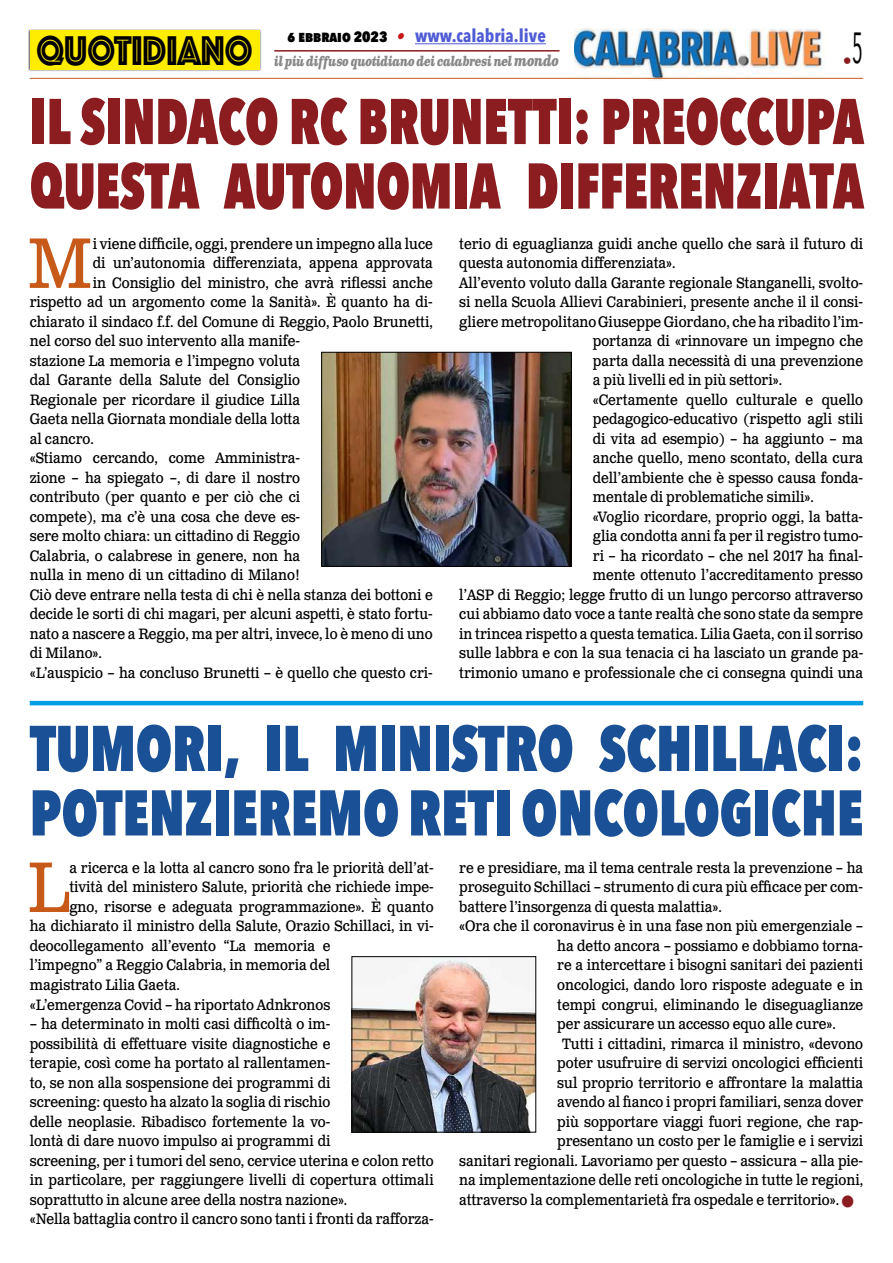
<style>
.page{position:relative;width:893px;height:1263px;background:#fff}
.page>*{position:absolute;margin:0;border:0;box-sizing:border-box;transform-origin:0 0}
.t1{font:71.25px "Clarendon Text Pro";color:#c85a19;scale:.9 1}
.t2{font:800 63.9px/64.5px "Avenir Next Condensed";color:#8b1c1f;scale:.82 1}
.t3{font:800 63.9px/64.5px "Avenir Next Condensed";color:#195096;scale:.89 1}
.t4{font:43.2px "Phosphate Inline";color:#000;scale:.87 1}
.t5{font:700 18px "Avenir Next Condensed";color:#4f5cd6}
.t6{font:18px "Avenir Next Condensed";color:#8b1c1f}
.t7{font:15px/19.5px "Clarendon Text Pro";color:#000;scale:.9 1}
.t8{font:italic 700 13.5px "Clarendon Text Pro";letter-spacing:-.05em;color:#878787;scale:.79 1}
.s1{font-weight:800;font-size:15px;color:#000}
.s2{font-family:"Clarendon Text Pro";font-style:italic;font-size:16.5px;color:#ca181a}
.s3{font-size:15px}
.s4{color:#8b1c1f}
</style>
<div class="page">
<img style="left:574px;top:28px;width:252px;height:53px">
<hr style="left:30px;top:78px;width:833px;height:1px;background:#c85a19">
<div style="left:28px;top:29px;width:233px;height:43px;background:#000;opacity:.75"></div>
<div style="left:30px;top:31px;width:229px;height:39px;background:#ffed00"></div>
<hr style="left:415px;top:43px;width:131px;height:1px;background:#4f5cd6">
<hr style="left:274px;top:50px;width:285px;height:2px;background:#8b1c1f">
<img style="left:323px;top:354px;width:247px;height:211px">
<div style="left:321px;top:352px;width:251px;height:215px;border:1px solid #000"></div>
<hr style="left:30px;top:701px;width:833px;height:4px;background:#009fe3">
<img style="left:354px;top:958px;width:180px;height:172px">
<div style="left:352px;top:956px;width:184px;height:176px;border:1px solid #000"></div>
<h3 class="t4" style="left:36px;top:20px;width:250px">QUOTIDIANO</h3>
<p class="t5" style="left:288px;top:25px;width:260px"><span class="s1">6 ebbraio 2023</span> <span class="s2">•</span> www.calabria.live</p>
<p class="t8" style="left:274px;top:53px;width:362px">il più diffuso quotidiano dei calabresi nel <span class="s3">mondo</span></p>
<p class="t6" style="left:843px;top:46px;width:22px">•<sup>5</sup></p>
<h2 class="t2" style="left:30px;top:89px;width:1019px">IL SINDACO RC BRUNETTI: PREOCCUPA<br>QUESTA AUTONOMIA DIFFERENZIATA</h2>
<h1 class="t1" style="left:27px;top:220px;width:74px">M</h1>
<p class="t7" style="left:93px;top:235px;width:379px">i viene difficile, oggi, prendere un impegno alla luce</p>
<p class="t7" style="left:93px;top:254px;width:379px">di un’autonomia differenziata, appena approvata</p>
<p class="t7" style="left:93px;top:274px;width:379px">in Consiglio del ministro, che avrà riflessi anche</p>
<p class="t7" style="left:30px;top:293px;width:449px">rispetto ad un argomento come la Sanità». È quanto ha di-</p>
<p class="t7" style="left:30px;top:313px;width:449px">chiarato il sindaco f.f. del Comune di Reggio, Paolo Brunetti,</p>
<p class="t7" style="left:30px;top:332px;width:302px">nel corso del suo intervento alla manife-</p>
<p class="t7" style="left:30px;top:352px;width:302px">stazione La memoria e l’impegno voluta</p>
<p class="t7" style="left:30px;top:371px;width:302px">dal Garante della Salute del Consiglio</p>
<p class="t7" style="left:30px;top:391px;width:302px">Regionale per ricordare il giudice Lilla</p>
<p class="t7" style="left:30px;top:410px;width:302px">Gaeta nella Giornata mondiale della lotta</p>
<p class="t7" style="left:30px;top:430px;width:73px">al cancro.</p>
<p class="t7" style="left:30px;top:449px;width:302px">«Stiamo cercando, come Amministra-</p>
<p class="t7" style="left:30px;top:469px;width:302px">zione – ha spiegato –, di dare il nostro</p>
<p class="t7" style="left:30px;top:488px;width:302px">contributo (per quanto e per ciò che ci</p>
<p class="t7" style="left:30px;top:508px;width:302px">compete), ma c’è una cosa che deve es-</p>
<p class="t7" style="left:30px;top:527px;width:302px">sere molto chiara: un cittadino di Reggio</p>
<p class="t7" style="left:30px;top:547px;width:302px">Calabria, o calabrese in genere, non ha</p>
<p class="t7" style="left:30px;top:566px;width:302px">nulla in meno di un cittadino di Milano!</p>
<p class="t7" style="left:30px;top:586px;width:449px">Ciò deve entrare nella testa di chi è nella stanza dei bottoni e</p>
<p class="t7" style="left:30px;top:605px;width:449px">decide le sorti di chi magari, per alcuni aspetti, è stato fortu-</p>
<p class="t7" style="left:30px;top:625px;width:449px">nato a nascere a Reggio, ma per altri, invece, lo è meno di uno</p>
<p class="t7" style="left:30px;top:644px;width:82px">di Milano».</p>
<p class="t7" style="left:30px;top:664px;width:449px">«L’auspicio – ha concluso Brunetti – è quello che questo cri-</p>
<p class="t7" style="left:459px;top:235px;width:450px">terio di eguaglianza guidi anche quello che sarà il futuro di</p>
<p class="t7" style="left:459px;top:254px;width:242px">questa autonomia differenziata».</p>
<p class="t7" style="left:459px;top:274px;width:450px">All’evento voluto dalla Garante regionale Stanganelli, svolto-</p>
<p class="t7" style="left:459px;top:293px;width:450px">si nella Scuola Allievi Carabinieri, presente anche il il consi-</p>
<p class="t7" style="left:459px;top:313px;width:450px">gliere metropolitano Giuseppe Giordano, che ha ribadito l’im-</p>
<p class="t7" style="left:593px;top:332px;width:302px">portanza di «rinnovare un impegno che</p>
<p class="t7" style="left:593px;top:352px;width:302px">parta dalla necessità di una prevenzione</p>
<p class="t7" style="left:593px;top:371px;width:212px">a più livelli ed in più settori».</p>
<p class="t7" style="left:593px;top:391px;width:302px">«Certamente quello culturale e quello</p>
<p class="t7" style="left:593px;top:410px;width:302px">pedagogico-educativo (rispetto agli stili</p>
<p class="t7" style="left:593px;top:430px;width:302px">di vita ad esempio) – ha aggiunto – ma</p>
<p class="t7" style="left:593px;top:449px;width:302px">anche quello, meno scontato, della cura</p>
<p class="t7" style="left:593px;top:469px;width:302px">dell’ambiente che è spesso causa fonda-</p>
<p class="t7" style="left:593px;top:488px;width:247px">mentale di problematiche simili».</p>
<p class="t7" style="left:593px;top:508px;width:302px">«Voglio ricordare, proprio oggi, la batta-</p>
<p class="t7" style="left:593px;top:527px;width:302px">glia condotta anni fa per il registro tumo-</p>
<p class="t7" style="left:593px;top:547px;width:302px">ri – ha ricordato – che nel 2017 ha final-</p>
<p class="t7" style="left:593px;top:566px;width:302px">mente ottenuto l’accreditamento presso</p>
<p class="t7" style="left:459px;top:586px;width:450px">l’ASP di Reggio; legge frutto di un lungo percorso attraverso</p>
<p class="t7" style="left:459px;top:605px;width:450px">cui abbiamo dato voce a tante realtà che sono state da sempre</p>
<p class="t7" style="left:459px;top:625px;width:450px">in trincea rispetto a questa tematica. Lilia Gaeta, con il sorriso</p>
<p class="t7" style="left:459px;top:644px;width:450px">sulle labbra e con la sua tenacia ci ha lasciato un grande pa-</p>
<p class="t7" style="left:459px;top:664px;width:450px">trimonio umano e professionale che ci consegna quindi una</p>
<h2 class="t3" style="left:30px;top:715px;width:938px">TUMORI, IL MINISTRO SCHILLACI:<br>POTENZIEREMO RETI ONCOLOGICHE</h2>
<h1 class="t1" style="left:27px;top:844px;width:48px">L</h1>
<p class="t7" style="left:69px;top:859px;width:406px">a ricerca e la lotta al cancro sono fra le priorità dell’at-</p>
<p class="t7" style="left:459px;top:859px;width:450px">re e presidiare, ma il tema centrale resta la prevenzione – ha</p>
<p class="t7" style="left:459px;top:878px;width:450px">proseguito Schillaci – strumento di cura più efficace per com-</p>
<p class="t7" style="left:459px;top:898px;width:293px">battere l’insorgenza di questa malattia».</p>
<p class="t7" style="left:459px;top:917px;width:450px">«Ora che il coronavirus è in una fase non più emergenziale –</p>
<p class="t7" style="left:557px;top:937px;width:341px">ha detto ancora – possiamo e dobbiamo torna-</p>
<p class="t7" style="left:557px;top:956px;width:341px">re a intercettare i bisogni sanitari dei pazienti</p>
<p class="t7" style="left:557px;top:976px;width:341px">oncologici, dando loro risposte adeguate e in</p>
<p class="t7" style="left:557px;top:995px;width:341px">tempi congrui, eliminando le diseguaglianze</p>
<p class="t7" style="left:557px;top:1015px;width:311px">per assicurare un accesso equo alle cure».</p>
<p class="t7" style="left:562px;top:1034px;width:336px">Tutti i cittadini, rimarca il ministro, «devono</p>
<p class="t7" style="left:557px;top:1054px;width:341px">poter usufruire di servizi oncologici efficienti</p>
<p class="t7" style="left:557px;top:1073px;width:341px">sul proprio territorio e affrontare la malattia</p>
<p class="t7" style="left:557px;top:1093px;width:341px">avendo al fianco i propri familiari, senza dover</p>
<p class="t7" style="left:557px;top:1112px;width:341px">più sopportare viaggi fuori regione, che rap-</p>
<p class="t7" style="left:557px;top:1132px;width:341px">presentano un costo per le famiglie e i servizi</p>
<p class="t7" style="left:459px;top:1151px;width:450px">sanitari regionali. Lavoriamo per questo – assicura – alla pie-</p>
<p class="t7" style="left:459px;top:1171px;width:450px">na implementazione delle reti oncologiche in tutte le regioni,</p>
<p class="t7" style="left:459px;top:1190px;width:440px">attraverso la complementarietà fra ospedale e territorio». <span class="s4">■</span></p>
<p class="t7" style="left:69px;top:878px;width:406px">tività del ministero Salute, priorità che richiede impe-</p>
<p class="t7" style="left:69px;top:898px;width:406px">gno, risorse e adeguata programmazione». È quanto</p>
<p class="t7" style="left:30px;top:917px;width:450px">ha dichiarato il ministro della Salute, Orazio Schillaci, in vi-</p>
<p class="t7" style="left:30px;top:937px;width:336px">deocollegamento all’evento “La memoria e</p>
<p class="t7" style="left:30px;top:956px;width:336px">l’impegno” a Reggio Calabria, in memoria del</p>
<p class="t7" style="left:30px;top:976px;width:168px">magistrato Lilia Gaeta.</p>
<p class="t7" style="left:30px;top:995px;width:336px">«L’emergenza Covid – ha riportato Adnkronos</p>
<p class="t7" style="left:30px;top:1015px;width:450px">– ha determinato in molti casi difficoltà o im-<br>possibilità di effettuare visite diagnostiche e<br>terapie, così come ha portato al rallentamen-<br>to, se non alla sospensione dei programmi di<br>screening: questo ha alzato la soglia di rischio<br>delle neoplasie. Ribadisco fortemente la vo-<br>lontà di dare nuovo impulso ai programmi di<br>screening, per i tumori del seno, cervice uterina e colon retto in particolare, per raggiungere livelli di copertura ottimali soprattutto in alcune aree della nostra nazione».<br>«Nella battaglia contro il cancro sono tanti i fronti da rafforza-</p>
</div>
